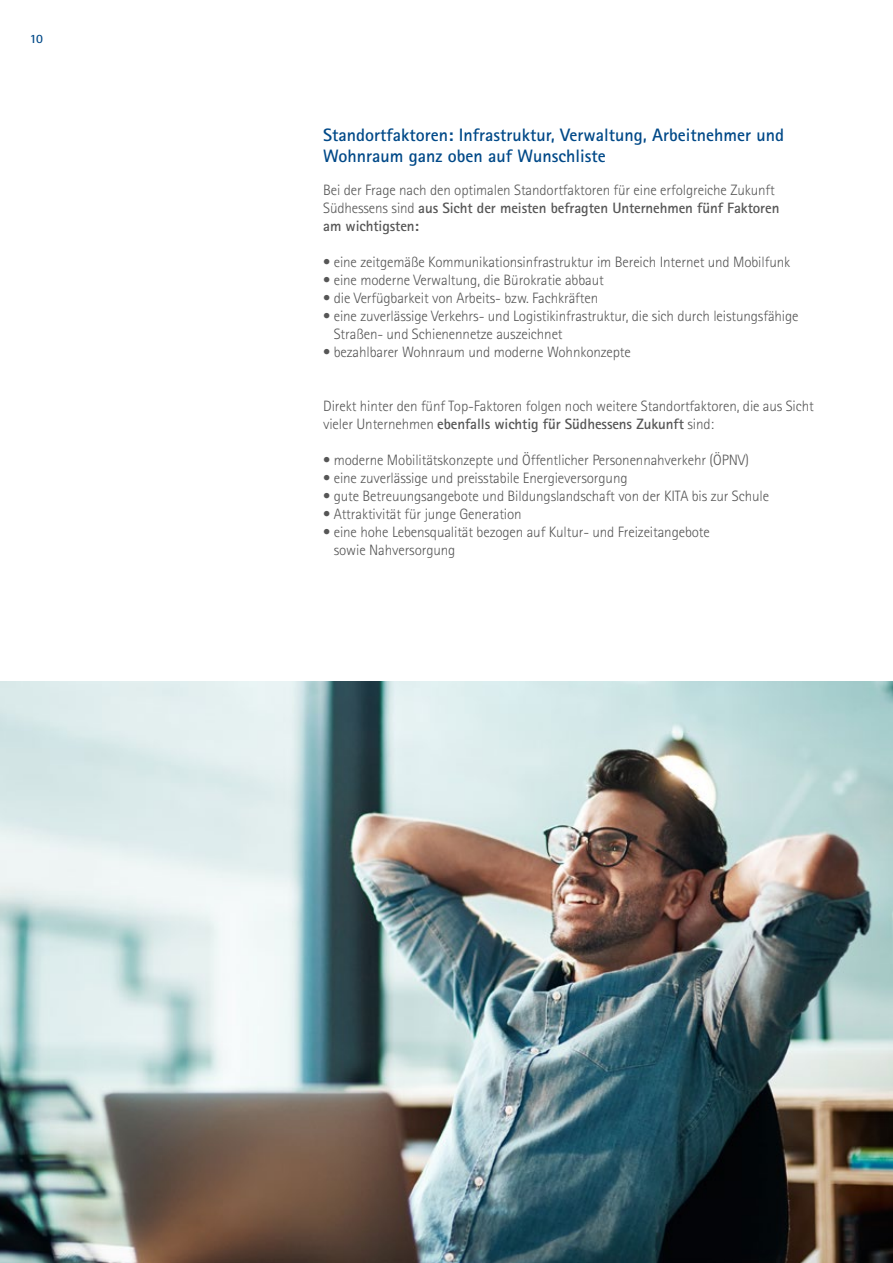
<style>
.page{position:relative;width:893px;height:1263px;background:#fff}
.page>*{position:absolute;margin:0;border:0;box-sizing:border-box;transform-origin:0 0}
.t1{font:700 18px/21px "Agfa Rotis Sans Serif";color:#004988}
.t2{font:300 15px/18px "Agfa Rotis Sans Serif";letter-spacing:-.01em;color:#565656}
.t3{font:700 12.75px "Agfa Rotis Sans Serif";color:#004988}
.s1{font-weight:700}
</style>
<div class="page">
<img style="left:0;top:681px;width:893px;height:582px">
<p class="t3" style="left:30px;top:30px;width:15px">10</p>
<p class="t1" style="left:323px;top:124px;width:462px">Standortfaktoren: Infrastruktur, Verwaltung, Arbeitnehmer und<br>Wohnraum ganz oben auf Wunschliste</p>
<p class="t2" style="left:323px;top:181px;width:458px">Bei der Frage nach den optimalen Standortfaktoren für eine erfolgreiche Zukunft<br>Südhessens sind <span class="s1">aus Sicht der meisten befragten Unternehmen fünf Faktoren am wichtigsten:</span></p>
<p class="t2" style="left:323px;top:253px;width:468px">• eine zeitgemäße Kommunikationsinfrastruktur im Bereich Internet und Mobilfunk</p>
<p class="t2" style="left:323px;top:271px;width:282px">• eine moderne Verwaltung, die Bürokratie abbaut</p>
<p class="t2" style="left:323px;top:289px;width:277px">• die Verfügbarkeit von Arbeits- bzw. Fachkräften</p>
<p class="t2" style="left:334px;top:307px;width:466px;text-indent:-11px">• eine zuverlässige Verkehrs- und Logistikinfrastruktur, die sich durch leistungsfähige<br>Straßen- und Schienennetze auszeichnet</p>
<p class="t2" style="left:323px;top:343px;width:309px">• bezahlbarer Wohnraum und moderne Wohnkonzepte</p>
<p class="t2" style="left:323px;top:397px;width:492px">Direkt hinter den fünf Top-Faktoren folgen noch weitere Standortfaktoren, die aus Sicht vieler Unternehmen <span class="s1">ebenfalls wichtig für Südhessens Zukunft</span> sind:</p>
<p class="t2" style="left:323px;top:451px;width:427px">• moderne Mobilitätskonzepte und Öffentlicher Personennahverkehr (ÖPNV)</p>
<p class="t2" style="left:323px;top:469px;width:306px">• eine zuverlässige und preisstabile Energieversorgung</p>
<p class="t2" style="left:323px;top:487px;width:447px">• gute Betreuungsangebote und Bildungslandschaft von der KITA bis zur Schule</p>
<p class="t2" style="left:323px;top:505px;width:200px">• Attraktivität für junge Generation</p>
<p class="t2" style="left:334px;top:523px;width:378px;text-indent:-11px">• eine hohe Lebensqualität bezogen auf Kultur- und Freizeitangebote sowie Nahversorgung</p>
</div>
